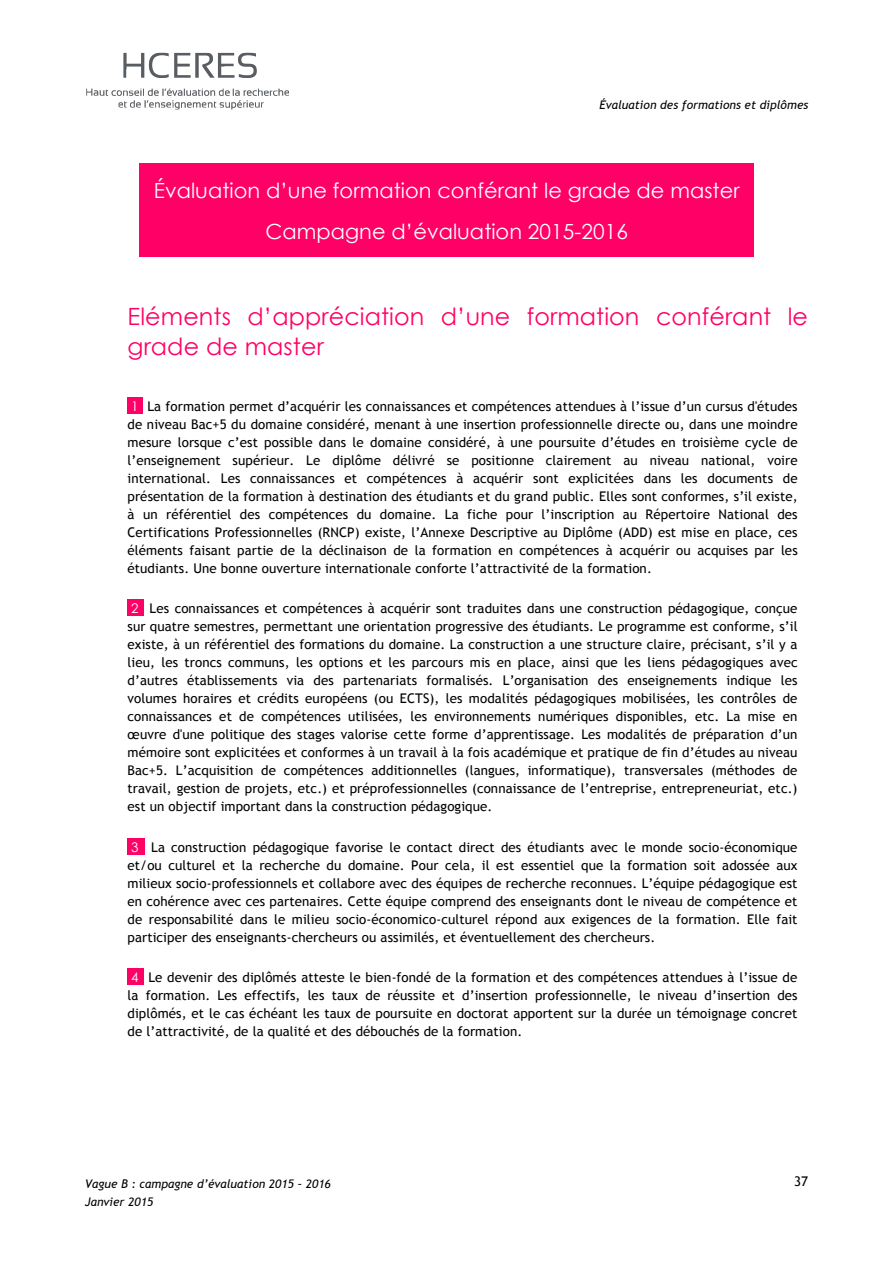
<style>
.page{position:relative;width:893px;height:1263px;background:#fff}
.page>*{position:absolute;margin:0;border:0;box-sizing:border-box;transform-origin:0 0}
.t1{font:23.7px/29.1px "Century Gothic";letter-spacing:.005em;color:#f06}
.t2{font:20.85px/40.7px "Century Gothic";letter-spacing:.005em;color:#fff;text-align:center}
.t3{font:13.35px/18px "Trebuchet MS";letter-spacing:.005em;color:#000;text-align:justify}
.t4{font:italic 11.85px/18px "Trebuchet MS";letter-spacing:.005em;color:#000}
.s1{font-family:"Century Gothic";color:#fff}
</style>
<div class="page">
<img style="left:86px;top:53px;width:203px;height:56px">
<div style="left:140px;top:163px;width:613px;height:94px;background:#f06"></div>
<div style="left:127px;top:397px;width:16px;height:17px;background:#f06"></div>
<div style="left:127px;top:599px;width:17px;height:17px;background:#f06"></div>
<div style="left:127px;top:838px;width:18px;height:17px;background:#f06"></div>
<div style="left:127px;top:968px;width:17px;height:17px;background:#f06"></div>
<p class="t4" style="left:599px;top:96px;width:210px">Évaluation des formations et diplômes</p>
<h2 class="t2" style="left:154px;top:169px;width:587px">Évaluation d’une formation conférant le grade de master<br>Campagne d’évaluation 2015-2016</h2>
<h1 class="t1" style="left:127px;top:302px;width:682px">Eléments d’appréciation d’une formation conférant le grade de master</h1>
<p class="t3" style="left:127px;top:397px;width:671px"><span class="s1">1</span> La formation permet d’acquérir les connaissances et compétences attendues à l’issue d’un cursus d'études de niveau Bac+5 du domaine considéré, menant à une insertion professionnelle directe ou, dans une moindre mesure lorsque c’est possible dans le domaine considéré, à une poursuite d’études en troisième cycle de l’enseignement supérieur. Le diplôme délivré se positionne clairement au niveau national, voire international. Les connaissances et compétences à acquérir sont explicitées dans les documents de présentation de la formation à destination des étudiants et du grand public. Elles sont conformes, s’il existe, à un référentiel des compétences du domaine. La fiche pour l’inscription au Répertoire National des Certifications Professionnelles (RNCP) existe, l’Annexe Descriptive au Diplôme (ADD) est mise en place, ces éléments faisant partie de la déclinaison de la formation en compétences à acquérir ou acquises par les étudiants. Une bonne ouverture internationale conforte l’attractivité de la formation.</p>
<p class="t3" style="left:127px;top:599px;width:671px"><span class="s1">2</span> Les connaissances et compétences à acquérir sont traduites dans une construction pédagogique, conçue sur quatre semestres, permettant une orientation progressive des étudiants. Le programme est conforme, s’il existe, à un référentiel des formations du domaine. La construction a une structure claire, précisant, s’il y a lieu, les troncs communs, les options et les parcours mis en place, ainsi que les liens pédagogiques avec d’autres établissements via des partenariats formalisés. L’organisation des enseignements indique les volumes horaires et crédits européens (ou ECTS), les modalités pédagogiques mobilisées, les contrôles de connaissances et de compétences utilisées, les environnements numériques disponibles, etc. La mise en œuvre d'une politique des stages valorise cette forme d’apprentissage. Les modalités de préparation d’un mémoire sont explicitées et conformes à un travail à la fois académique et pratique de fin d’études au niveau Bac+5. L’acquisition de compétences additionnelles (langues, informatique), transversales (méthodes de travail, gestion de projets, etc.) et préprofessionnelles (connaissance de l’entreprise, entrepreneuriat, etc.) est un objectif important dans la construction pédagogique.</p>
<p class="t3" style="left:127px;top:838px;width:671px"><span class="s1">3</span> La construction pédagogique favorise le contact direct des étudiants avec le monde socio-économique et/ou culturel et la recherche du domaine. Pour cela, il est essentiel que la formation soit adossée aux milieux socio-professionnels et collabore avec des équipes de recherche reconnues. L’équipe pédagogique est en cohérence avec ces partenaires. Cette équipe comprend des enseignants dont le niveau de compétence et de responsabilité dans le milieu socio-économico-culturel répond aux exigences de la formation. Elle fait participer des enseignants-chercheurs ou assimilés, et éventuellement des chercheurs.</p>
<p class="t3" style="left:127px;top:968px;width:671px"><span class="s1">4</span> Le devenir des diplômés atteste le bien-fondé de la formation et des compétences attendues à l’issue de la formation. Les effectifs, les taux de réussite et d’insertion professionnelle, le niveau d’insertion des diplômés, et le cas échéant les taux de poursuite en doctorat apportent sur la durée un témoignage concret de l’attractivité, de la qualité et des débouchés de la formation.</p>
<p class="t4" style="left:85px;top:1175px;width:247px">Vague B : campagne d’évaluation 2015 – 2016<br>Janvier 2015</p>
<p class="t3" style="left:794px;top:1172px;width:16px">37</p>
</div>
